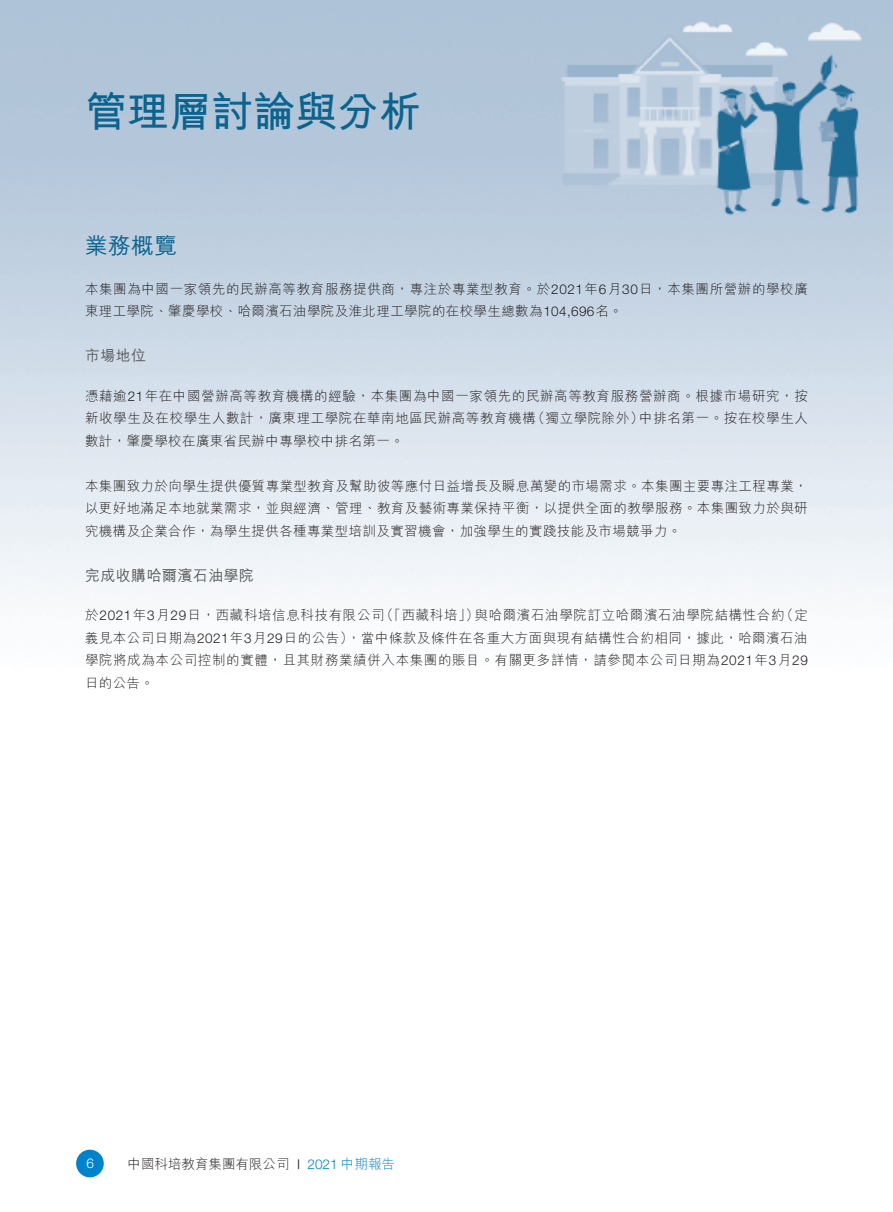
<style>
.page{position:relative;width:893px;height:1212px;background:#fff}
.page>*{position:absolute;margin:0;border:0;box-sizing:border-box;transform-origin:0 0}
.t1{font:700 42px "M Hei HK";color:#0b638e}
.t2{font:500 22.5px "M Hei HK";color:#0b638e}
.t3{font:500 15px "M Hei HK";letter-spacing:.03em;color:#57585a}
.t4{font:300 13.5px/22.5px "M Hei HK";letter-spacing:.03em;color:#231f20;text-align:justify}
.t5{font:300 13.5px "M Hei HK";color:#231f20}
.t6{font:300 13.5px "Helvetica Neue LT Std";color:#fff}
.s1{font-family:"Helvetica Neue LT Std"}
.s2{font-family:"Helvetica Neue LT Std";color:#0083ca}
.s3{color:#0083ca}
</style>
<div class="page">
<img style="left:0;top:0;width:872px;height:1178px">
<div style="left:76px;top:1150px;width:28px;height:27px;background:#0083ca;border-radius:50%"></div>
<h1 class="t1" style="left:85px;top:81px;width:337px">管理層討論與分析</h1>
<h2 class="t2" style="left:85px;top:229px;width:93px">業務概覽</h2>
<p class="t4" style="left:85px;top:277px;width:724px">本集團為中國一家領先的民辦高等教育服務提供商，專注於專業型教育。於<span class="s1">2021</span>年<span class="s1">6</span>月<span class="s1">30</span>日，本集團所營辦的學校廣東理工學院、肇慶學校、哈爾濱石油學院及淮北理工學院的在校學生總數為<span class="s1">104,696</span>名。</p>
<p class="t3" style="left:85px;top:345px;width:63px">市場地位</p>
<p class="t4" style="left:85px;top:384px;width:724px">憑藉逾<span class="s1">21</span>年在中國營辦高等教育機構的經驗，本集團為中國一家領先的民辦高等教育服務營辦商。根據市場研究，按新收學生及在校學生人數計，廣東理工學院在華南地區民辦高等教育機構（獨立學院除外）中排名第一。按在校學生人數計，肇慶學校在廣東省民辦中專學校中排名第一。</p>
<p class="t4" style="left:85px;top:474px;width:724px">本集團致力於向學生提供優質專業型教育及幫助彼等應付日益增長及瞬息萬變的市場需求。本集團主要專注工程專業，以更好地滿足本地就業需求，並與經濟、管理、教育及藝術專業保持平衡，以提供全面的教學服務。本集團致力於與研究機構及企業合作，為學生提供各種專業型培訓及實習機會，加強學生的實踐技能及市場競爭力。</p>
<p class="t3" style="left:85px;top:564px;width:171px">完成收購哈爾濱石油學院</p>
<p class="t4" style="left:85px;top:604px;width:724px">於<span class="s1">2021</span>年<span class="s1">3</span>月<span class="s1">29</span>日，西藏科培信息科技有限公司（「西藏科培」）與哈爾濱石油學院訂立哈爾濱石油學院結構性合約（定義見本公司日期為<span class="s1">2021</span>年<span class="s1">3</span>月<span class="s1">29</span>日的公告），當中條款及條件在各重大方面與現有結構性合約相同，據此，哈爾濱石油學院將成為本公司控制的實體，且其財務業績併入本集團的賬目。有關更多詳情，請參閱本公司日期為<span class="s1">2021</span>年<span class="s1">3</span>月<span class="s1">29</span>日的公告。</p>
<p class="t6" style="left:86px;top:1155px;width:9px">6</p>
<p class="t5" style="left:128px;top:1157px;width:269px">中國科培教育集團有限公司 <span class="s1">I</span> <span class="s2">2021</span> <span class="s3">中期報告</span></p>
</div>
